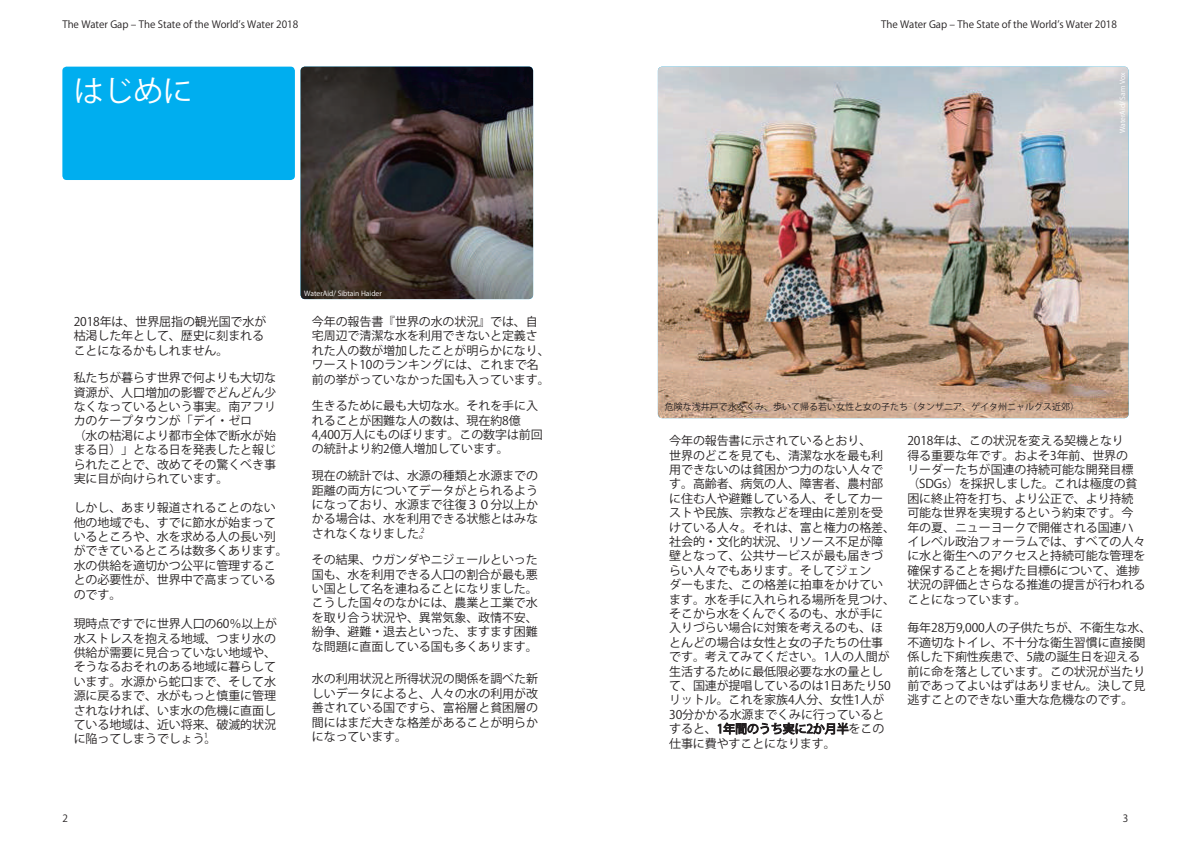
<style>
.page{position:relative;width:1191px;height:842px;background:#fff}
.page>*{position:absolute;margin:0;border:0;box-sizing:border-box;transform-origin:0 0}
.t1{font:700 30px "Noto Sans";color:#fff}
.t2{font:12px/14.4px "Noto Sans";letter-spacing:-.01em;color:#231f20}
.t3{font:700 12px/14.4px "Noto Sans";letter-spacing:-.01em;color:#231f20}
.t4{font:10px "Noto Sans";color:#231f20}
.t5{font:700 10px "Noto Sans";color:#231f20}
.t6{font:700 9px "Noto Sans";color:#231f20}
.t7{font:7px "Noto Sans";color:#fff}
.s1{font-weight:700}
</style>
<div class="page">
<img style="left:658px;top:67px;width:470px;height:351px">
<div style="left:62px;top:67px;width:233px;height:113px;background:#00aeef;border-radius:4px"></div>
<img style="left:300px;top:67px;width:233px;height:232px">
<svg style="left:717px;top:722px;width:132px;height:13px"></svg>
<p class="t4" style="left:62px;top:18px;width:237px">The Water Gap ‒ The State of the Worldʼs Water 2018</p>
<p class="t4" style="left:881px;top:18px;width:237px">The Water Gap ‒ The State of the Worldʼs Water 2018</p>
<h1 class="t1" style="left:74px;top:74px;width:121px">はじめに</h1>
<p class="t7" style="left:1118px;top:133px;width:62px;rotate:-90deg">WaterAid/ Sam Vox</p>
<p class="t7" style="left:304px;top:289px;width:79px">WaterAid/ Sibtain Haider</p>
<p class="t3" style="left:74px;top:315px;width:194px">2018年は、世界屈指の観光国で水が枯渇した年として、歴史に刻まれることになるかもしれません。</p>
<p class="t2" style="left:74px;top:371px;width:204px">私たちが暮らす世界で何よりも大切な資源が、人口増加の影響でどんどん少なくなっているという事実。南アフリカのケープタウンが「デイ・ゼロ<br>（水の枯渇により都市全体で断水が始まる日）」となる日を発表したと報じられたことで、改めてその驚くべき事実に目が向けられています。</p>
<p class="t2" style="left:74px;top:501px;width:215px">しかし、あまり報道されることのない他の地域でも、すでに節水が始まっているところや、水を求める人の長い列ができているところは数多くあります。水の供給を適切かつ公平に管理することの必要性が、世界中で高まっているのです。</p>
<p class="t2" style="left:74px;top:617px;width:205px;text-align:justify">現時点ですでに世界人口の60％以上が水ストレスを抱える地域、つまり水の供給が需要に見合っていない地域や、そうなるおそれのある地域に暮らしています。水源から蛇口まで、そして水源に戻るまで、水がもっと慎重に管理されなければ、いま水の危機に直面している地域は、近い将来、破滅的状況に陥ってしまうでしょう。<sup>1</sup></p>
<p class="t2" style="left:312px;top:315px;width:239px">今年の報告書『世界の水の状況』では、自宅周辺で清潔な水を利用できないと定義された人の数が増加したことが明らかになり、ワースト10のランキングには、これまで名前の挙がっていなかった国も入っています。</p>
<p class="t2" style="left:312px;top:399px;width:232px">生きるために最も大切な水。それを手に入れることが困難な人の数は、現在約8億<br>4,400万人にものぼります。この数字は前回の統計より約2億人増加しています。</p>
<p class="t2" style="left:312px;top:469px;width:228px;text-align:justify">現在の統計では、水源の種類と水源までの距離の両方についてデータがとられるようになっており、水源まで往復３０分以上かかる場合は、水を利用できる状態とはみなされなくなりました。<sup>2</sup></p>
<p class="t2" style="left:312px;top:553px;width:227px;text-align:justify">その結果、ウガンダやニジェールといった国も、水を利用できる人口の割合が最も悪い国として名を連ねることになりました。こうした国々のなかには、農業と工業で水を取り合う状況や、異常気象、政情不安、紛争、避難・退去といった、ますます困難な問題に直面している国も多くあります。</p>
<p class="t2" style="left:312px;top:672px;width:228px;text-align:justify">水の利用状況と所得状況の関係を調べた新しいデータによると、人々の水の利用が改善されている国ですら、富裕層と貧困層の間にはまだ大きな格差があることが明らかになっています。</p>
<p class="t6" style="left:665px;top:402px;width:416px">危険な浅井戸で水をくみ、歩いて帰る若い女性と女の子たち（タンザニア、ゲイタ州ニャルグス近郊）</p>
<p class="t2" style="left:669px;top:434px;width:227px">今年の報告書に示されているとおり、<br>世界のどこを見ても、清潔な水を最も利用できないのは貧困かつ力のない人々です。高齢者、病気の人、障害者、農村部に住む人や避難している人、そしてカーストや民族、宗教などを理由に差別を受けている人々。それは、富と権力の格差、社会的・文化的状況、リソース不足が障壁となって、公共サービスが最も届きづらい人々でもあります。そしてジェン<br>ダーもまた、この格差に拍車をかけています。水を手に入れられる場所を見つけ、そこから水をくんでくるのも、水が手に入りづらい場合に対策を考えるのも、ほとんどの場合は女性と女の子たちの仕事です。考えてみてください。1人の人間が生活するために最低限必要な水の量として、国連が提唱しているのは1日あたり50リットル。これを家族4人分、女性1人が<br>30分かかる水源までくみに行っているとすると、<span class="s1">1年間のうち実に2か月半</span>をこの仕事に費やすことになります。</p>
<p class="t2" style="left:907px;top:434px;width:239px">2018年は、この状況を変える契機となり<br>得る重要な年です。およそ3年前、世界の<br>リーダーたちが国連の持続可能な開発目標（SDGs）を採択しました。これは極度の貧困に終止符を打ち、より公正で、より持続可能な世界を実現するという約束です。今年の夏、ニューヨークで開催される国連ハイレベル政治フォーラムでは、すべての人々に水と衛生へのアクセスと持続可能な管理を確保することを掲げた目標6について、進捗状況の評価とさらなる推進の提言が行われることになっています。</p>
<p class="t2" style="left:907px;top:621px;width:245px">毎年28万9,000人の子供たちが、不衛生な水、不適切なトイレ、不十分な衛生習慣に直接関係した下痢性疾患で、5歳の誕生日を迎える前に命を落としています。この状況が当たり前であってよいはずはありません。決して見逃すことのできない重大な危機なのです。</p>
<p class="t5" style="left:62px;top:813px;width:7px">2</p>
<p class="t5" style="left:1122px;top:813px;width:7px">3</p>
</div>
